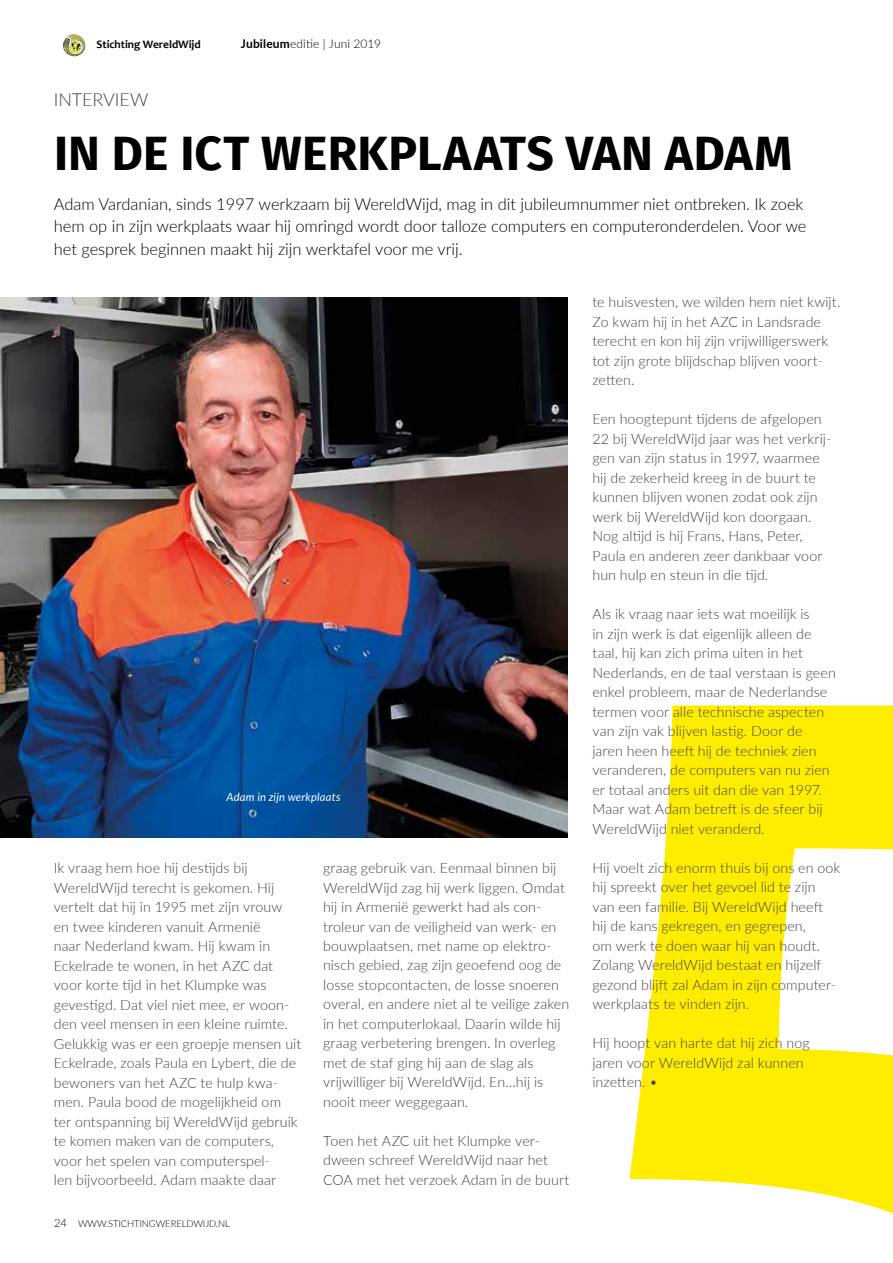
<style>
.page{position:relative;width:893px;height:1263px;background:#fff}
.page>*{position:absolute;margin:0;border:0;box-sizing:border-box;transform-origin:0 0}
.t1{font:700 48px "Fira Sans";letter-spacing:.005em;color:#000}
.t2{font:300 18px "Lato";letter-spacing:-.005em;color:#44433e}
.t3{font:300 16.5px/22.5px "Lato";color:#000}
.t4{font:300 14.25px/19.5px "Lato";letter-spacing:.005em;color:#44433e}
.t5{font:300 12px "Lato";letter-spacing:.015em;color:#000}
.t6{font:700 11.4px "Candara";color:#000}
.t7{font:italic 11.25px "Lato";letter-spacing:.015em;color:#fff}
.t8{font:300 9.45px "Lato";letter-spacing:-.01em;color:#000}
.t9{font:700 6.15px "Candara";color:#000}
.s1{font-weight:700}
.s2{font-size:11.25px}
</style>
<div class="page">
<svg style="left:63px;top:34px;width:22px;height:23px"></svg>
<svg style="left:629px;top:705px;width:264px;height:509px;fill:#ffed00"></svg>
<img style="left:0;top:298px;width:567px;height:539px">
<p class="t6" style="left:97px;top:37px;width:106px">Stichting WereldWijd</p>
<p class="t5" style="left:241px;top:36px;width:142px"><span class="s1">Jubileum</span>editie | Juni 2019</p>
<p class="t9" style="left:88px;top:43px;width:25px">Stichting</p>
<p class="t2" style="left:54px;top:87px;width:96px">INTERVIEW</p>
<h1 class="t1" style="left:54px;top:113px;width:740px">IN DE ICT WERKPLAATS VAN ADAM</h1>
<p class="t3" style="left:54px;top:192px;width:754px">Adam Vardanian, sinds 1997 werkzaam bij WereldWijd, mag in dit jubileumnummer niet ontbreken. Ik zoek hem op in zijn werkplaats waar hij omringd wordt door talloze computers en computeronderdelen. Voor we het gesprek beginnen maakt hij zijn werktafel voor me vrij.</p>
<p class="t7" style="left:227px;top:789px;width:115px">Adam in zijn werkplaats</p>
<p class="t4" style="left:54px;top:858px;width:249px">Ik vraag hem hoe hij destijds bij WereldWijd terecht is gekomen. Hij vertelt dat hij in 1995 met zijn vrouw<br>en twee kinderen vanuit Armenië<br>naar Nederland kwam. Hij kwam in Eckelrade te wonen, in het AZC dat voor korte tijd in het Klumpke was gevestigd. Dat viel niet mee, er woon&shy;den veel mensen in een kleine ruimte.<br>Gelukkig was er een groepje mensen uit Eckelrade, zoals Paula en Lybert, die de bewoners van het AZC te hulp kwa&shy;men. Paula bood de mogelijkheid om ter ontspanning bij WereldWijd gebruik te komen maken van de computers, voor het spelen van computerspel-<br>len bijvoorbeeld. Adam maakte daar</p>
<p class="t4" style="left:323px;top:858px;width:248px">graag gebruik van. Eenmaal binnen bij WereldWijd zag hij werk liggen. Omdat hij in Armenië gewerkt had als con&shy;troleur van de veiligheid van werk- en bouwplaatsen, met name op elektro&shy;nisch gebied, zag zijn geoefend oog de losse stopcontacten, de losse snoeren overal, en andere niet al te veilige zaken in het computerlokaal. Daarin wilde hij graag verbetering brengen. In overleg met de staf ging hij aan de slag als vrijwilliger bij WereldWijd. En…hij is nooit meer weggegaan.</p>
<p class="t4" style="left:323px;top:1130px;width:248px">Toen het AZC uit het Klumpke ver&shy;dween schreef WereldWijd naar het<br>COA met het verzoek Adam in de buurt</p>
<p class="t8" style="left:54px;top:1217px;width:177px"><span class="s2">24</span> WWW.STICHTINGWERELDWIJD.NL</p>
<p class="t4" style="left:592px;top:292px;width:249px">te huisvesten, we wilden hem niet kwijt.<br>Zo kwam hij in het AZC in Landsrade terecht en kon hij zijn vrijwilligerswerk tot zijn grote blijdschap blijven voort&shy;zetten.</p>
<p class="t4" style="left:592px;top:409px;width:240px">Een hoogtepunt tijdens de afgelopen 22 bij WereldWijd jaar was het verkrij&shy;gen van zijn status in 1997, waarmee hij de zekerheid kreeg in de buurt te kunnen blijven wonen zodat ook zijn werk bij WereldWijd kon doorgaan.<br>Nog altijd is hij Frans, Hans, Peter, Paula en anderen zeer dankbaar voor hun hulp en steun in die tijd.</p>
<p class="t4" style="left:592px;top:604px;width:245px">Als ik vraag naar iets wat moeilijk is<br>in zijn werk is dat eigenlijk alleen de taal, hij kan zich prima uiten in het Nederlands, en de taal verstaan is geen enkel probleem, maar de Nederlandse termen voor alle technische aspecten van zijn vak blijven lastig. Door de jaren heen heeft hij de techniek zien veranderen, de computers van nu zien er totaal anders uit dan die van 1997.<br>Maar wat Adam betreft is de sfeer bij WereldWijd niet veranderd.</p>
<p class="t4" style="left:592px;top:857px;width:249px">Hij voelt zich enorm thuis bij ons en ook hij spreekt over het gevoel lid te zijn van een familie. Bij WereldWijd heeft hij de kans gekregen, en gegrepen,<br>om werk te doen waar hij van houdt.<br>Zolang WereldWijd bestaat en hijzelf gezond blijft zal Adam in zijn computer&shy;werkplaats te vinden zijn.</p>
<p class="t4" style="left:592px;top:1033px;width:219px">Hij hoopt van harte dat hij zich nog jaren voor WereldWijd zal kunnen inzetten. •</p>
</div>
